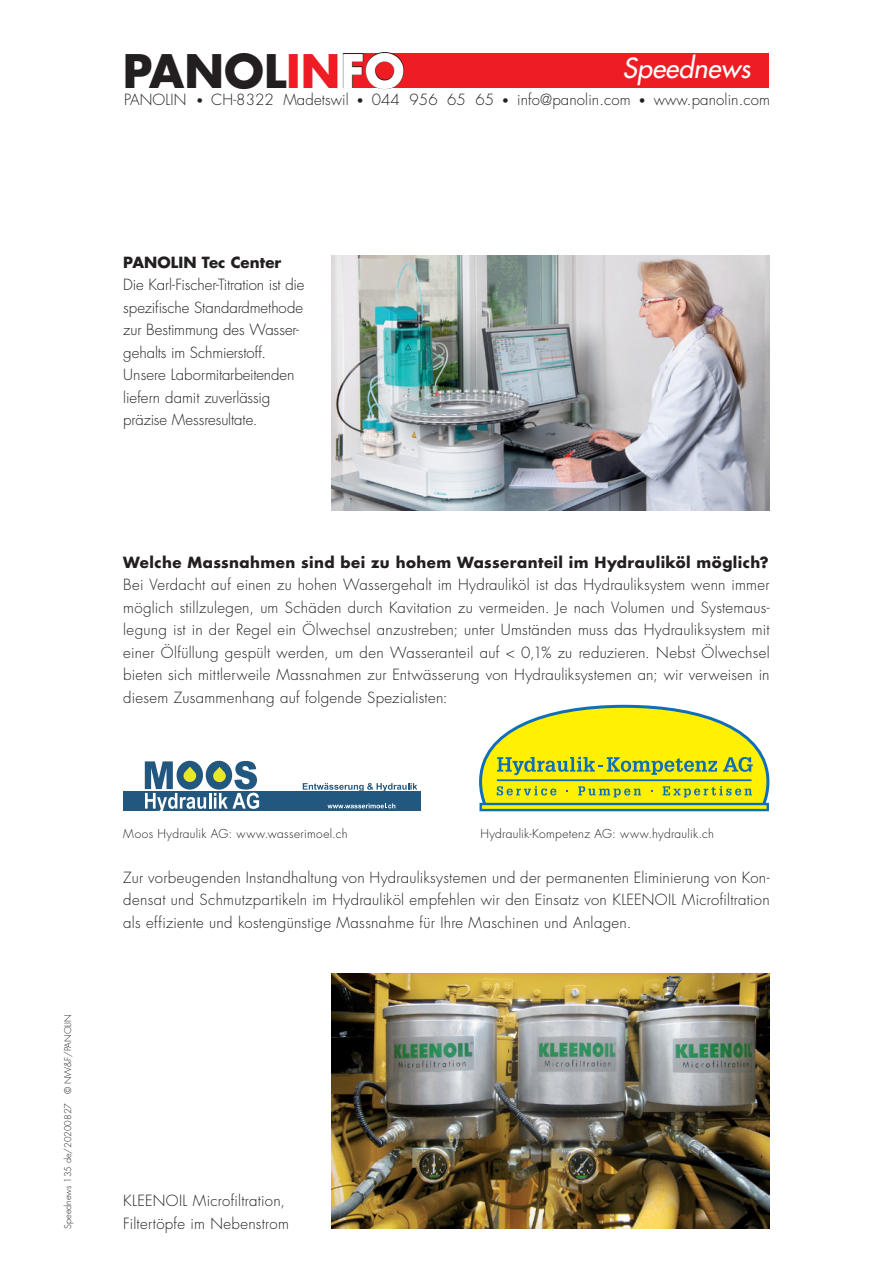
<style>
.page{position:relative;width:893px;height:1263px;background:#fff}
.page>*{position:absolute;margin:0;border:0;box-sizing:border-box;transform-origin:0 0}
.t1{font:700 45px "Futura Std";color:#231f20}
.t2{font:italic 500 27px "Futura Std";color:#fff}
.t3{font:300 15px/22.5px "Futura Std";letter-spacing:.01em;color:#231f20;text-align:justify}
.t4{font:700 15px "Futura Std";letter-spacing:.025em;color:#231f20}
.t5{font:700 15px "Futura Std";letter-spacing:.005em;color:#231f20}
.t6{font:300 12px "Futura Std";letter-spacing:.025em;color:#231f20}
.t7{font:300 9px "Futura Std";color:#231f20}
.s1{color:#ee1d23}
.s2{color:#fff}
.s3{font-size:12px}
</style>
<div class="page">
<div style="left:343px;top:53px;width:425px;height:34px;background:#ee1d23"></div>
<svg style="left:343px;top:52px;width:61px;height:37px"></svg>
<img style="left:332px;top:255px;width:438px;height:255px">
<img style="left:332px;top:974px;width:438px;height:255px">
<div style="left:123px;top:791px;width:298px;height:19px;background:#22577f"></div>
<svg style="left:327px;top:803px;width:68px;height:5px"></svg>
<svg style="left:303px;top:783px;width:114px;height:8px"></svg>
<svg style="left:145px;top:761px;width:114px;height:50px"></svg>
<svg style="left:479px;top:704px;width:291px;height:99px"></svg>
<hr style="left:497px;top:779px;width:254px;height:2px;background:#0f6eb8">
<div style="left:481px;top:804px;width:287px;height:6px;background:#fff101"></div>
<div style="left:479px;top:803px;width:290px;height:8px;border:2px solid #0f6eb8"></div>
<h1 class="t1" style="left:123px;top:41px;width:283px">PANOL<span class="s1">IN</span><span class="s2">FO</span></h1>
<h2 class="t2" style="left:623px;top:51px;width:129px">Speednews</h2>
<p class="t3" style="left:124px;top:89px;width:647px">PANOLIN <span class="s3">•</span> CH-8322 Madetswil <span class="s3">•</span> 044 956 65 65 <span class="s3">•</span> info@panolin.com <span class="s3">•</span> www.panolin.com</p>
<p class="t5" style="left:123px;top:252px;width:160px">PANOLIN Tec Center</p>
<p class="t3" style="left:123px;top:274px;width:183px;text-align:left">Die Karl-Fischer-Titration ist die spezifische Standardmethode zur Bestimmung des Wasser&shy;gehalts im Schmierstoff.<br>Unsere Labormitarbeitenden liefern damit zuverlässig präzise Messresultate.</p>
<p class="t7" style="left:62px;top:1229px;width:216px;rotate:-90deg">Speednews 135 de/20200827 © NW&amp;F/PANOLIN</p>
<p class="t4" style="left:123px;top:552px;width:647px">Welche Massnahmen sind bei zu hohem Wasseranteil im Hydrauliköl möglich?</p>
<p class="t3" style="left:123px;top:574px;width:648px">Bei Verdacht auf einen zu hohen Wassergehalt im Hydrauliköl ist das Hydrauliksystem wenn immer möglich stillzulegen, um Schäden durch Kavitation zu vermeiden. Je nach Volumen und Systemaus&shy;legung ist in der Regel ein Ölwechsel anzustreben; unter Umständen muss das Hydrauliksystem mit einer Ölfüllung gespült werden, um den Wasseranteil auf &lt; 0,1% zu reduzieren. Nebst Ölwechsel bieten sich mittlerweile Massnahmen zur Entwässerung von Hydrauliksystemen an; wir verweisen in diesem Zusammenhang auf folgende Spezialisten:</p>
<p class="t6" style="left:123px;top:826px;width:226px">Moos Hydraulik AG: www.wasserimoel.ch</p>
<p class="t6" style="left:480px;top:826px;width:235px">Hydraulik-Kompetenz AG: www.hydraulik.ch</p>
<p class="t3" style="left:123px;top:866px;width:648px">Zur vorbeugenden Instandhaltung von Hydrauliksystemen und der permanenten Eliminierung von Kon&shy;densat und Schmutzpartikeln im Hydrauliköl empfehlen wir den Einsatz von KLEENOIL Microfiltration als effiziente und kostengünstige Massnahme für Ihre Maschinen und Anlagen.</p>
<p class="t3" style="left:123px;top:1190px;width:167px">KLEENOIL Microfiltration,<br>Filtertöpfe im Nebenstrom</p>
</div>
